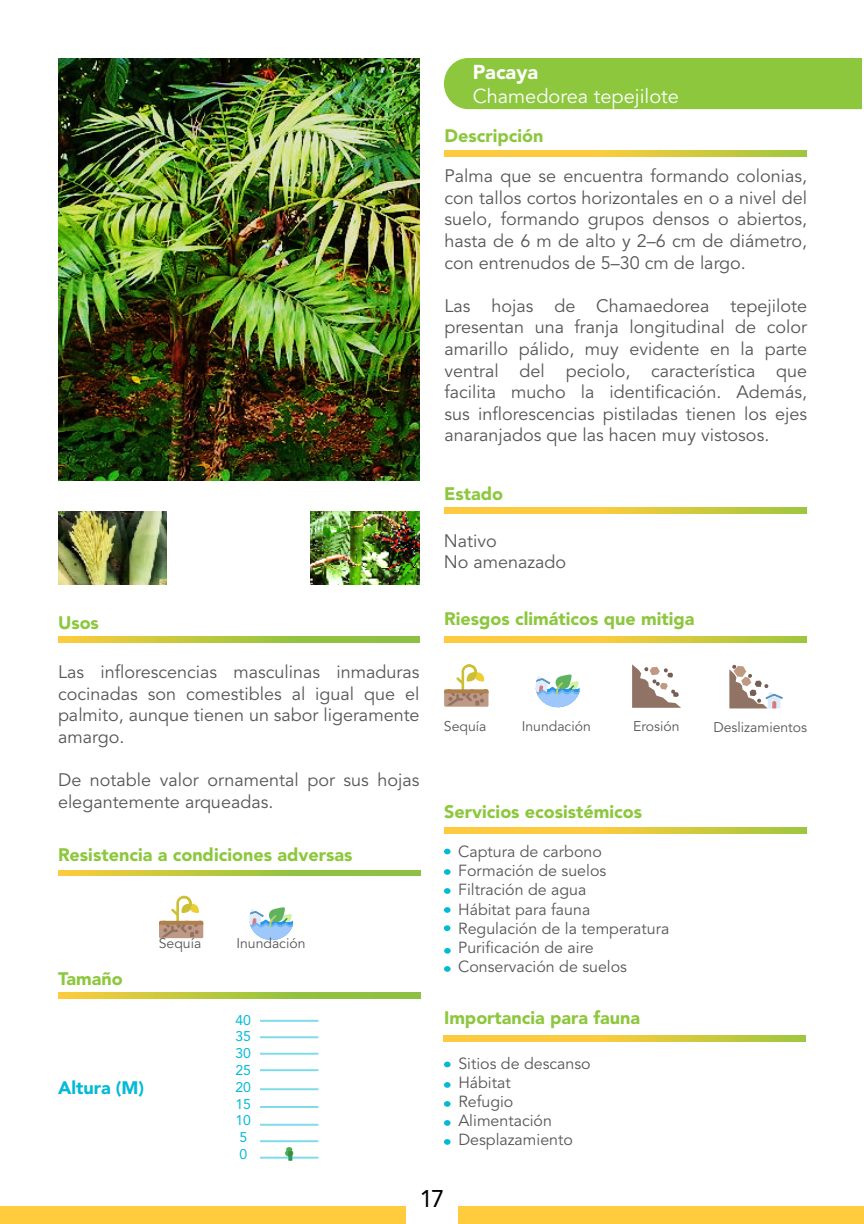
<style>
.page{position:relative;width:864px;height:1224px;background:#fff}
.page>*{position:absolute;margin:0;border:0;box-sizing:border-box;transform-origin:0 0}
.t1{font:24px "Avenir LT Std";color:#000}
.t2{font:20px "Avenir LT Std";color:#fff}
.t3{font:900 20px "Avenir LT Std";color:#fff}
.t4{font:18px/21.6px "Avenir LT Std";color:#575757;text-align:justify}
.t5{font:900 18px "Avenir LT Std";color:#8cc73d}
.t6{font:18px/21.6px "Avenir LT Std";color:#57585a}
.t7{font:900 18px "Avenir LT Std";color:#03bad6}
.t8{font:16px/19.2px "Avenir LT Std";color:#575757}
.t9{font:16px/19.2px "Avenir LT Std";color:#57585a}
.t10{font:14px "Avenir LT Std";color:#575757}
.t11{font:14px/16.8px "Avenir LT Std";color:#03bad6}
</style>
<div class="page">
<div style="left:0;top:1207px;width:864px;height:17px;background:#ffcc3d"></div>
<div style="left:406px;top:1171px;width:52px;height:53px;background:#fff"></div>
<div style="left:444px;top:58px;width:418px;height:51px;background:#8cc73d"></div>
<svg style="left:285px;top:1147px;width:9px;height:14px"></svg>
<img style="left:58px;top:58px;width:362px;height:422px">
<img style="left:58px;top:511px;width:108px;height:74px">
<img style="left:310px;top:511px;width:110px;height:74px">
<hr style="left:260px;top:1020px;width:58px;height:2px;background:#03bad6">
<hr style="left:260px;top:1036px;width:58px;height:2px;background:#03bad6">
<hr style="left:260px;top:1053px;width:58px;height:2px;background:#03bad6">
<hr style="left:260px;top:1069px;width:58px;height:2px;background:#03bad6">
<hr style="left:260px;top:1088px;width:58px;height:2px;background:#03bad6">
<hr style="left:260px;top:1106px;width:58px;height:2px;background:#03bad6">
<hr style="left:260px;top:1124px;width:58px;height:2px;background:#03bad6">
<hr style="left:260px;top:1140px;width:58px;height:2px;background:#03bad6">
<hr style="left:260px;top:1157px;width:58px;height:2px;background:#03bad6">
<svg style="left:444px;top:151px;width:363px;height:5px;background:#e2c93e"></svg>
<svg style="left:444px;top:664px;width:44px;height:43px"></svg>
<svg style="left:535px;top:675px;width:45px;height:33px"></svg>
<svg style="left:632px;top:664px;width:49px;height:44px"></svg>
<svg style="left:729px;top:664px;width:54px;height:45px"></svg>
<svg style="left:444px;top:1062px;width:7px;height:5px"></svg>
<div style="left:444px;top:1082px;width:7px;height:6px;background:#03bad6;border-radius:50%"></div>
<div style="left:444px;top:1101px;width:7px;height:6px;background:#03bad6;border-radius:50%"></div>
<div style="left:444px;top:1120px;width:7px;height:6px;background:#03bad6;border-radius:50%"></div>
<svg style="left:444px;top:508px;width:362px;height:5px;background:#e2c93e"></svg>
<svg style="left:444px;top:637px;width:362px;height:5px;background:#e2c93e"></svg>
<svg style="left:444px;top:828px;width:362px;height:5px;background:#e2c93e"></svg>
<svg style="left:444px;top:1036px;width:362px;height:5px;background:#e2c93e"></svg>
<svg style="left:444px;top:849px;width:7px;height:5px"></svg>
<div style="left:444px;top:869px;width:7px;height:6px;background:#03bad6;border-radius:50%"></div>
<div style="left:444px;top:888px;width:7px;height:6px;background:#03bad6;border-radius:50%"></div>
<div style="left:444px;top:907px;width:7px;height:6px;background:#03bad6;border-radius:50%"></div>
<svg style="left:444px;top:925px;width:6px;height:6px"></svg>
<div style="left:444px;top:948px;width:7px;height:6px;background:#03bad6;border-radius:50%"></div>
<div style="left:444px;top:966px;width:7px;height:6px;background:#03bad6;border-radius:50%"></div>
<svg style="left:58px;top:636px;width:362px;height:6px;background:#b5c53f"></svg>
<svg style="left:58px;top:870px;width:362px;height:6px;background:#b4c53f"></svg>
<svg style="left:159px;top:896px;width:44px;height:42px"></svg>
<svg style="left:249px;top:907px;width:44px;height:33px"></svg>
<svg style="left:58px;top:992px;width:362px;height:6px;background:#b4c53f"></svg>
<div style="left:444px;top:1139px;width:7px;height:6px;background:#03bad6;border-radius:50%"></div>
<p class="t3" style="left:473px;top:60px;width:67px">Pacaya</p>
<p class="t2" style="left:473px;top:84px;width:208px">Chamedorea tepejilote</p>
<p class="t5" style="left:444px;top:124px;width:101px">Descripción</p>
<p class="t4" style="left:445px;top:166px;width:364px">Palma que se encuentra formando colonias, con tallos cortos horizontales en o a nivel del suelo, formando grupos densos o abiertos, hasta de 6 m de alto y 2–6 cm de diámetro, con entrenudos de 5–30 cm de largo.</p>
<p class="t4" style="left:445px;top:295px;width:364px">Las hojas de Chamaedorea tepejilote presentan una franja longitudinal de color amarillo pálido, muy evidente en la parte ventral del peciolo, característica que facilita mucho la identificación. Además, sus inflorescencias pistiladas tienen los ejes anaranjados que las hacen muy vistosos.</p>
<p class="t5" style="left:58px;top:612px;width:42px">Usos</p>
<p class="t4" style="left:58px;top:662px;width:363px">Las inflorescencias masculinas inmaduras cocinadas son comestibles al igual que el palmito, aunque tienen un sabor ligeramente amargo.</p>
<p class="t4" style="left:58px;top:770px;width:363px">De notable valor ornamental por sus hojas elegantemente arqueadas.</p>
<p class="t5" style="left:58px;top:844px;width:296px">Resistencia a condiciones adversas</p>
<p class="t5" style="left:58px;top:968px;width:66px">Tamaño</p>
<p class="t7" style="left:58px;top:1077px;width:88px">Altura (M)</p>
<p class="t10" style="left:159px;top:935px;width:44px">Sequía</p>
<p class="t10" style="left:236px;top:935px;width:71px">Inundación</p>
<p class="t11" style="left:235px;top:1011px;width:17px">40<br>35<br>30<br>25<br>20<br>15<br>10<br>5<br>0</p>
<p class="t5" style="left:444px;top:483px;width:60px">Estado</p>
<p class="t6" style="left:444px;top:530px;width:124px">Nativo<br>No amenazado</p>
<p class="t5" style="left:444px;top:608px;width:252px">Riesgos climáticos que mitiga</p>
<p class="t10" style="left:444px;top:718px;width:44px">Sequía</p>
<p class="t10" style="left:522px;top:718px;width:71px">Inundación</p>
<p class="t10" style="left:633px;top:718px;width:48px">Erosión</p>
<p class="t10" style="left:713px;top:719px;width:95px">Deslizamientos</p>
<p class="t5" style="left:444px;top:800px;width:200px">Servicios ecosistémicos</p>
<p class="t9" style="left:458px;top:842px;width:150px">Captura de carbono<br>Formación de suelos</p>
<p class="t8" style="left:458px;top:881px;width:213px">Filtración de agua<br>Hábitat para fauna<br>Regulación de la temperatura<br>Purificación de aire<br>Conservación de suelos</p>
<p class="t5" style="left:444px;top:1007px;width:198px">Importancia para fauna</p>
<p class="t8" style="left:458px;top:1054px;width:134px">Sitios de descanso<br>Hábitat<br>Refugio<br>Alimentación<br>Desplazamiento</p>
<h1 class="t1" style="left:420px;top:1185px;width:26px">17</h1>
</div>
